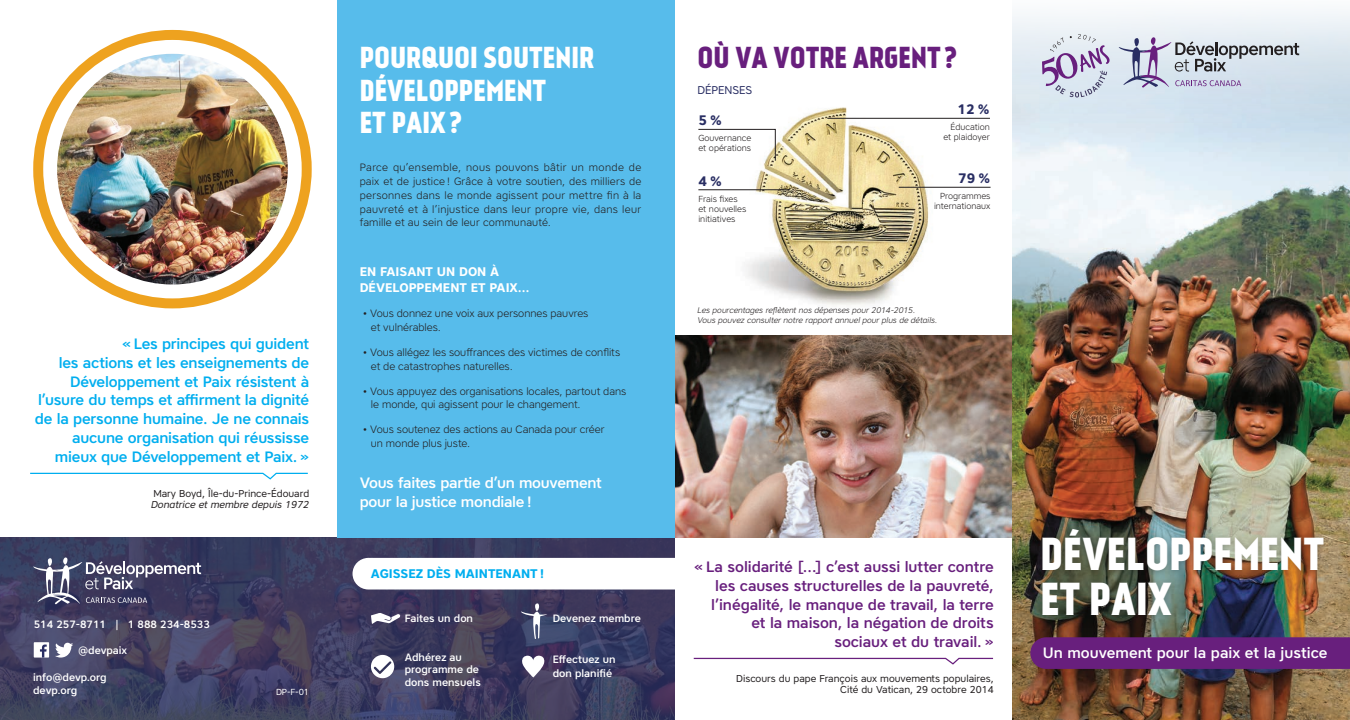
<style>
.page{position:relative;width:1350px;height:720px;background:#fff}
.page>*{position:absolute;margin:0;border:0;box-sizing:border-box;transform-origin:0 0}
.t1{font:43.75px/45px "Kankin";color:#fff}
.t2{font:28.75px/32.5px "Kankin";color:#fff}
.t3{font:28.75px "Kankin";color:#681f7d}
.justify_quote{font:500 15px/18.8px "Core Sans A55";letter-spacing:-.015em;color:#00aeef;text-align:right}
.t4{font:500 15px/18.8px "Core Sans A55";letter-spacing:-.005em;color:#681f7d;text-align:right}
.t5{font:500 15px/18.8px "Core Sans A55";letter-spacing:-.015em;color:#fff}
.t6{font:700 13.75px "Core Sans A65";color:#292e63}
.t7{font:700 12.5px/16.2px "Core Sans A65";color:#fff}
.t8{font:700 12.5px "Core Sans A65";color:#00aeef}
.t9{font:11.25px "Core Sans A45";color:#292e63}
.t10{font:300 10.62px/13.8px "Core Sans A35";color:#231f20}
.t11{font:500 10.62px/11.2px "Core Sans A55";color:#fff}
.t12{font:10px/11.2px "Core Sans A45";color:#231f20;text-align:right}
.t13{font:300 8.75px/10px "Core Sans A35";color:#231f20;text-align:right}
.t14{font:8.75px "Core Sans A45";color:#fff}
.t15{font:italic 300 8.12px/10px "Core Sans A35";color:#231f20}
.s1{font-style:italic}
</style>
<div class="page">
<img style="left:675px;top:335px;width:338px;height:203px">
<svg style="left:0;top:538px;width:675px;height:182px;background:#3f3e5f"></svg>
<div style="left:337px;top:0;width:338px;height:538px;background:#57bceb"></div>
<svg style="left:353px;top:558px;width:322px;height:32px"></svg>
<img style="left:698px;top:107px;width:315px;height:228px">
<svg style="left:371px;top:613px;width:30px;height:11px"></svg>
<svg style="left:521px;top:655px;width:24px;height:22px"></svg>
<svg style="left:371px;top:655px;width:23px;height:23px"></svg>
<hr style="left:899px;top:187px;width:92px;height:1px;background:#231f20">
<hr style="left:698px;top:189px;width:92px;height:1px;background:#231f20">
<svg style="left:698px;top:129px;width:78px;height:32px"></svg>
<hr style="left:827px;top:118px;width:163px;height:1px;background:#231f20">
<svg style="left:32px;top:557px;width:169px;height:48px;background:#5a5a78"></svg>
<div style="left:33px;top:30px;width:279px;height:278px;border:10px solid #eea21f;border-radius:50%"></div>
<img style="left:57px;top:54px;width:231px;height:231px;border-radius:115px">
<svg style="left:693px;top:657px;width:301px;height:8px"></svg>
<svg style="left:30px;top:472px;width:278px;height:8px"></svg>
<svg style="left:520px;top:603px;width:28px;height:36px"></svg>
<svg style="left:55px;top:643px;width:18px;height:15px"></svg>
<div style="left:34px;top:642px;width:15px;height:16px;background:#fff"></div>
<svg style="left:40px;top:645px;width:7px;height:13px"></svg>
<img style="left:1013px;top:127px;width:337px;height:593px">
<div style="left:1036px;top:523px;width:294px;height:99px;background:#231f20;opacity:.3"></div>
<div style="left:1030px;top:637px;width:320px;height:32px;background:#681f7d"></div>
<div style="left:1012px;top:0;width:338px;height:127px;background:linear-gradient(to bottom,#f5f7f9,#c8dbe9)"></div>
<svg style="left:1118px;top:37px;width:181px;height:51px;background:#bec3d1"></svg>
<svg style="left:1042px;top:34px;width:68px;height:64px;background:#c8c5db"></svg>
<p class="justify_quote" style="left:35px;top:334px;width:276px">« Les principes qui guident<br>les actions et les enseignements de Développement et Paix résistent à l’usure du temps et affirment la dignité de la personne humaine. Je ne connais aucune organisation qui réussisse mieux que Développement et Paix. »</p>
<p class="t12" style="left:151px;top:487px;width:160px;text-align:left">Mary Boyd, Île-du-Prince-Édouard<br><span class="s1">Donatrice et membre depuis 1972</span></p>
<p class="t11" style="left:34px;top:619px;width:178px">514 257-8711 | 1 888 234-8533</p>
<p class="t11" style="left:78px;top:644px;width:51px">@devpaix</p>
<p class="t11" style="left:33px;top:672px;width:75px">info@devp.org</p>
<p class="t11" style="left:33px;top:684px;width:46px">devp.org</p>
<p class="t14" style="left:276px;top:686px;width:35px">DP-F-01</p>
<p class="t2" style="left:360px;top:42px;width:236px">POURQUOI SOUTENIR<br>DÉVELOPPEMENT<br>ET PAIX?</p>
<p class="t10" style="left:360px;top:161px;width:283px;text-align:justify">Parce qu’ensemble, nous pouvons bâtir un monde de paix et de justice ! Grâce à votre soutien, des milliers de personnes dans le monde agissent pour mettre fin à la pauvreté et à l’injustice dans leur propre vie, dans leur famille et au sein de leur communauté.</p>
<p class="t7" style="left:360px;top:263px;width:172px">EN FAISANT UN DON À<br>DÉVELOPPEMENT ET PAIX…</p>
<p class="t10" style="left:371px;top:306px;width:219px;text-indent:-8px">• Vous donnez une voix aux personnes pauvres et vulnérables.</p>
<p class="t10" style="left:371px;top:345px;width:251px;text-indent:-8px">• Vous allégez les souffrances des victimes de conflits et de catastrophes naturelles.</p>
<p class="t10" style="left:371px;top:384px;width:257px;text-indent:-8px">• Vous appuyez des organisations locales, partout dans le monde, qui agissent pour le changement.</p>
<p class="t10" style="left:371px;top:422px;width:235px;text-indent:-8px">• Vous soutenez des actions au Canada pour créer un monde plus juste.</p>
<p class="t5" style="left:360px;top:473px;width:244px">Vous faites partie d’un mouvement pour la justice mondiale !</p>
<p class="t8" style="left:371px;top:566px;width:175px">AGISSEZ DÈS MAINTENANT !</p>
<p class="t11" style="left:405px;top:613px;width:70px">Faites un don</p>
<p class="t11" style="left:405px;top:652px;width:76px">Adhérez au programme de</p>
<p class="t11" style="left:405px;top:677px;width:78px">dons mensuels</p>
<p class="t11" style="left:553px;top:613px;width:90px">Devenez membre</p>
<p class="t11" style="left:553px;top:653px;width:64px;line-height:13.8px">Effectuez un don planifié</p>
<p class="t3" style="left:698px;top:40px;width:261px">OÙ VA VOTRE ARGENT ?</p>
<p class="t9" style="left:697px;top:83px;width:56px">DÉPENSES</p>
<p class="t6" style="left:698px;top:111px;width:25px">5 %</p>
<p class="t13" style="left:698px;top:133px;width:54px;text-align:left">Gouvernance et opérations</p>
<p class="t6" style="left:958px;top:100px;width:34px">12 %</p>
<p class="t13" style="left:943px;top:122px;width:48px">Éducation et plaidoyer</p>
<p class="t6" style="left:698px;top:172px;width:25px">4 %</p>
<p class="t6" style="left:958px;top:169px;width:34px">79 %</p>
<p class="t13" style="left:698px;top:194px;width:50px;text-align:left">Frais fixes et nouvelles initiatives</p>
<p class="t13" style="left:934px;top:191px;width:58px">Programmes internationaux</p>
<p class="t15" style="left:698px;top:305px;width:242px">Les pourcentages reflètent nos dépenses pour 2014-2015.<br>Vous pouvez consulter notre rapport annuel pour plus de détails.</p>
<p class="t4" style="left:694px;top:557px;width:301px">« La solidarité […] c’est aussi lutter contre les causes structurelles de la pauvreté, l’inégalité, le manque de travail, la terre et la maison, la négation de droits sociaux et du travail. »</p>
<p class="t12" style="left:736px;top:673px;width:259px">Discours du pape François aux mouvements populaires,<br>Cité du Vatican, 29 octobre 2014</p>
<p class="t1" style="left:1040px;top:532px;width:285px">DÉVELOPPEMENT<br>ET PAIX</p>
<p class="t5" style="left:1043px;top:643px;width:286px">Un mouvement pour la paix et la justice</p>
</div>
